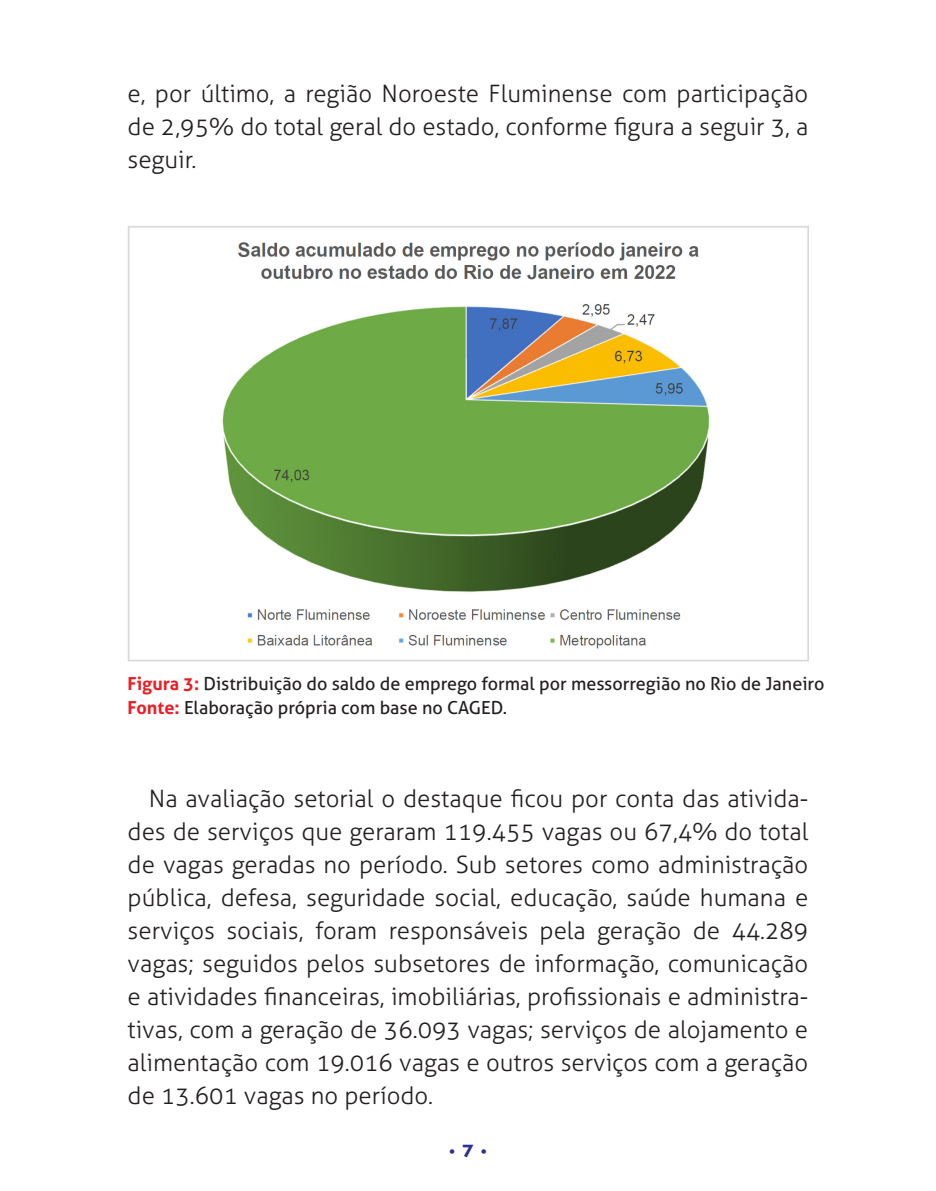
<style>
.page{position:relative;width:936px;height:1191px;background:#fff}
.page>*{position:absolute;margin:0;border:0;box-sizing:border-box;transform-origin:0 0}
.Texto_Corrido{font:300 24px/33px "Aller";color:#231f20;text-align:justify}
.Figura{font:18px "Aller";color:#231f20}
.t1{font:700 15px "Aller";color:#2e3092}
.s1{font-weight:700;color:#ee1d23}
.s2{font-size:22.5px}
</style>
<div class="page">
<img style="left:127px;top:226px;width:682px;height:436px">
<p class="Texto_Corrido" style="left:128px;top:77px;width:682px">e, por último, a região Noroeste Fluminense com participação de 2,95% do total geral do estado, conforme figura a seguir 3, a seguir.</p>
<p class="Figura" style="left:128px;top:672px;width:698px"><span class="s1">Figura 3:</span> Distribuição do saldo de emprego formal por messorregião no Rio de Janeiro</p>
<p class="Figura" style="left:128px;top:696px;width:381px"><span class="s1">Fonte:</span> Elaboração própria com base no CAGED.</p>
<p class="Texto_Corrido" style="left:128px;top:781px;width:682px;text-indent:21px">Na avaliação setorial o destaque ficou por conta das ativida&shy;des de serviços que geraram 119.455 vagas ou 67,4% do total de vagas geradas no período. Sub setores como administração pública, defesa, seguridade social, educação, saúde humana e serviços sociais, foram responsáveis pela geração de 44.289 vagas; seguidos pelos subsetores de informação, comunicação e atividades financeiras, imobiliárias, profissionais e administra&shy;tivas, com a geração de 36.093 vagas; serviços de alojamento e alimentação com 19.016 vagas e outros serviços com a geração de 13.601 vagas no período.</p>
<p class="t1" style="left:449px;top:1142px;width:40px">•<span class="s2">7</span>•</p>
</div>
